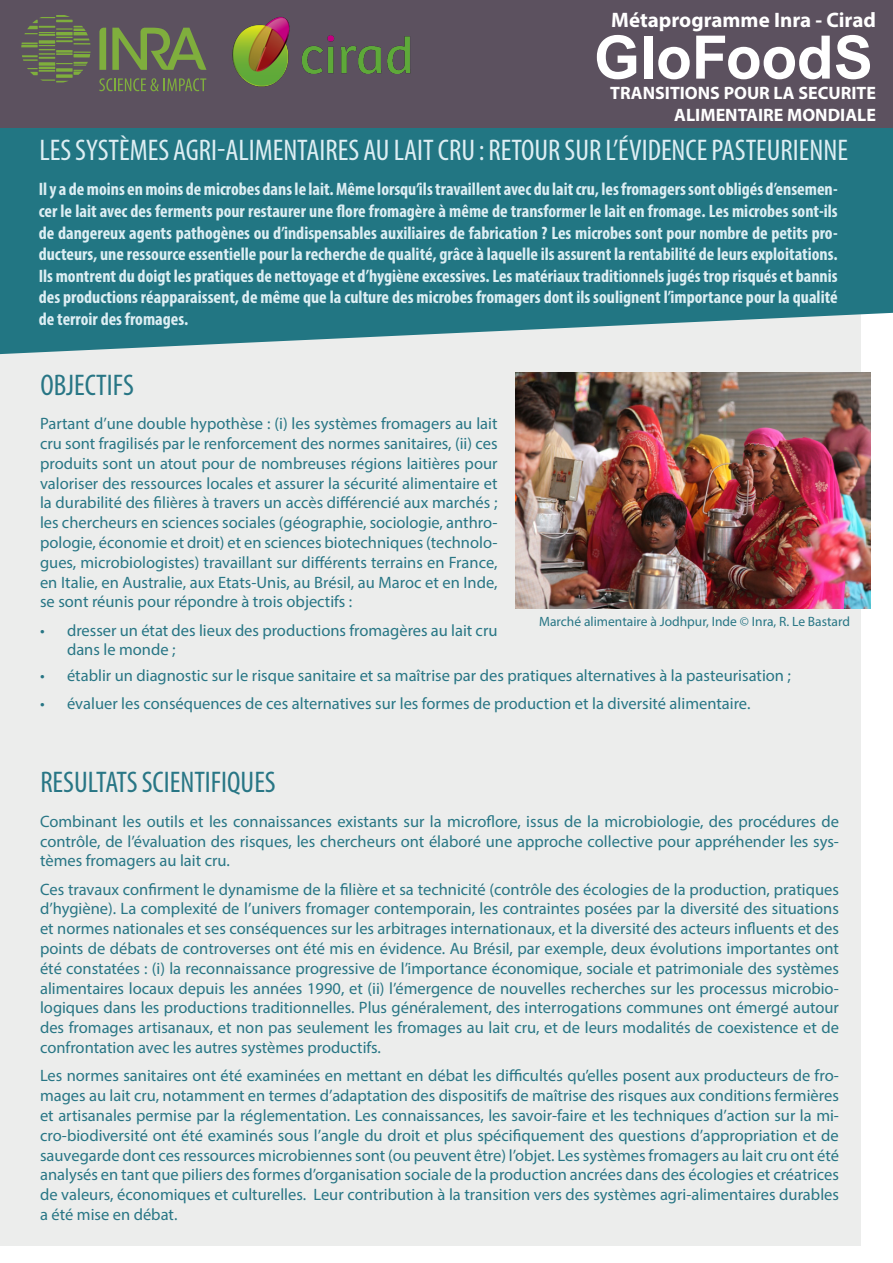
<style>
.page{position:relative;width:893px;height:1263px;background:#fff}
.page>*{position:absolute;margin:0;border:0;box-sizing:border-box;transform-origin:0 0}
.t1{font:700 60px "Arial Nova";color:#fff}
.t2{font:condensed 30px "Myriad Pro";color:#ddeef3}
.t3{font:condensed 30px "Myriad Pro";color:#287685}
.t4{font:700 21px "Myriad Pro";color:#fff}
.t5{font:700 condensed 18px/21.6px "Myriad Pro";color:#ddeef3;text-align:justify}
.t6{font:700 18px/21.6px "Myriad Pro";color:#fff;text-align:right}
.t7{font:16.5px/19.8px "Myriad Pro";color:#287685;text-align:justify}
.t8{font:13.5px "Myriad Pro";color:#287685}
</style>
<div class="page">
<div style="left:0;top:298px;width:861px;height:948px;background:#ecedec"></div>
<svg style="left:0;top:128px;width:893px;height:227px;background:#35818d"></svg>
<div style="left:0;top:0;width:893px;height:128px;background:#5c515f"></div>
<img style="left:516px;top:372px;width:355px;height:237px">
<svg style="left:99px;top:28px;width:107px;height:42px"></svg>
<svg style="left:21px;top:15px;width:70px;height:67px"></svg>
<svg style="left:99px;top:78px;width:107px;height:13px"></svg>
<img style="left:232px;top:17px;width:179px;height:70px">
<p class="t4" style="left:611px;top:6px;width:266px">Métaprogramme Inra - Cirad</p>
<h1 class="t1" style="left:594px;top:22px;width:280px">GloFoodS</h1>
<p class="t6" style="left:610px;top:81px;width:267px">TRANSITIONS POUR LA SECURITE<br>ALIMENTAIRE MONDIALE</p>
<h2 class="t2" style="left:39px;top:132px;width:810px">LES SYSTÈMES AGRI-ALIMENTAIRES AU LAIT CRU : RETOUR SUR L’ÉVIDENCE PASTEURIENNE</h2>
<p class="t5" style="left:39px;top:178px;width:800px">Il y a de moins en moins de microbes dans le lait. Même lorsqu’ils travaillent avec du lait cru, les fromagers sont obligés d’ensemen&shy;cer le lait avec des ferments pour restaurer une flore fromagère à même de transformer le lait en fromage. Les microbes sont-ils de dangereux agents pathogènes ou d’indispensables auxiliaires de fabrication ? Les microbes sont pour nombre de petits pro&shy;ducteurs, une ressource essentielle pour la recherche de qualité, grâce à laquelle ils assurent la rentabilité de leurs exploitations.<br>Ils montrent du doigt les pratiques de nettoyage et d’hygiène excessives. Les matériaux traditionnels jugés trop risqués et bannis des productions réapparaissent, de même que la culture des microbes fromagers dont ils soulignent l’importance pour la qualité de terroir des fromages.</p>
<h2 class="t3" style="left:40px;top:366px;width:95px">OBJECTIFS</h2>
<p class="t7" style="left:40px;top:413px;width:459px">Partant d’une double hypothèse : (i) les systèmes fromagers au lait cru sont fragilisés par le renforcement des normes sanitaires, (ii) ces produits sont un atout pour de nombreuses régions laitières pour valoriser des ressources locales et assurer la sécurité alimentaire et la durabilité des filières à travers un accès différencié aux marchés ; les chercheurs en sciences sociales (géographie, sociologie, anthro&shy;pologie, économie et droit) et en sciences biotechniques (technolo&shy;gues, microbiologistes) travaillant sur différents terrains en France, en Italie, en Australie, aux Etats-Unis, au Brésil, au Maroc et en Inde, se sont réunis pour répondre à trois objectifs :</p>
<p class="t7" style="left:67px;top:620px;width:432px;text-indent:-27px">• dresser un état des lieux des productions fromagères au lait cru dans le monde ;</p>
<p class="t8" style="left:539px;top:613px;width:312px">Marché alimentaire à Jodhpur, Inde © Inra, R. Le Bastard</p>
<p class="t7" style="left:40px;top:665px;width:752px">• établir un diagnostic sur le risque sanitaire et sa maîtrise par des pratiques alternatives à la pasteurisation ;</p>
<p class="t7" style="left:40px;top:694px;width:712px">• évaluer les conséquences de ces alternatives sur les formes de production et la diversité alimentaire.</p>
<h2 class="t3" style="left:40px;top:764px;width:237px">RESULTATS SCIENTIFIQUES</h2>
<p class="t7" style="left:40px;top:811px;width:800px">Combinant les outils et les connaissances existants sur la microflore, issus de la microbiologie, des procédures de contrôle, de l’évaluation des risques, les chercheurs ont élaboré une approche collective pour appréhender les sys&shy;tèmes fromagers au lait cru.</p>
<p class="t7" style="left:40px;top:879px;width:800px">Ces travaux confirment le dynamisme de la filière et sa technicité (contrôle des écologies de la production, pratiques d’hygiène). La complexité de l’univers fromager contemporain, les contraintes posées par la diversité des situations et normes nationales et ses conséquences sur les arbitrages internationaux, et la diversité des acteurs influents et des points de débats de controverses ont été mis en évidence. Au Brésil, par exemple, deux évolutions importantes ont été constatées : (i) la reconnaissance progressive de l’importance économique, sociale et patrimoniale des systèmes alimentaires locaux depuis les années 1990, et (ii) l’émergence de nouvelles recherches sur les processus microbio&shy;logiques dans les productions traditionnelles. Plus généralement, des interrogations communes ont émergé autour des fromages artisanaux, et non pas seulement les fromages au lait cru, et de leurs modalités de coexistence et de confrontation avec les autres systèmes productifs.</p>
<p class="t7" style="left:40px;top:1066px;width:800px">Les normes sanitaires ont été examinées en mettant en débat les difficultés qu’elles posent aux producteurs de fro&shy;mages au lait cru, notamment en termes d’adaptation des dispositifs de maîtrise des risques aux conditions fermières et artisanales permise par la réglementation. Les connaissances, les savoir-faire et les techniques d’action sur la mi&shy;cro-biodiversité ont été examinés sous l’angle du droit et plus spécifiquement des questions d’appropriation et de sauvegarde dont ces ressources microbiennes sont (ou peuvent être) l’objet. Les systèmes fromagers au lait cru ont été analysés en tant que piliers des formes d’organisation sociale de la production ancrées dans des écologies et créatrices de valeurs, économiques et culturelles. Leur contribution à la transition vers des systèmes agri-alimentaires durables a été mise en débat.</p>
</div>
